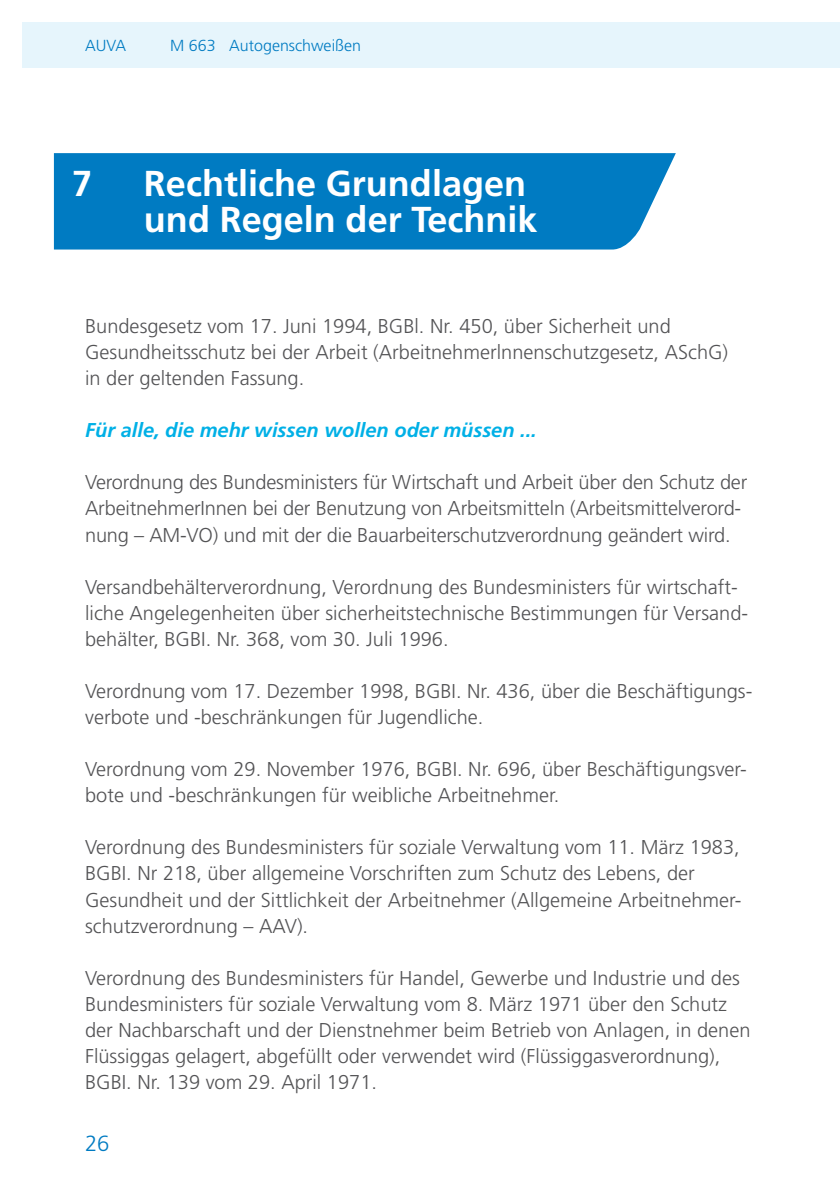
<style>
.page{position:relative;width:840px;height:1191px;background:#fff}
.page>*{position:absolute;margin:0;border:0;box-sizing:border-box;transform-origin:0 0}
.t1{font:700 36px/36px "Frutiger LT Std";color:#fff;text-align:center}
.t2{font:300 22px "Frutiger LT Std";color:#007bc2}
.t3{font:300 20px/26px "Frutiger LT Std";color:#535355}
.t4{font:italic 700 20px "Frutiger LT Std";color:#00b0e6}
.t5{font:300 16px "Frutiger LT Std";color:#007bc2}
</style>
<div class="page">
<div style="left:23px;top:23px;width:816px;height:45px;background:#e6f5fc"></div>
<div style="left:54px;top:153px;width:621px;height:97px;background:#007bc2"></div>
<p class="t5" style="left:85px;top:37px;width:42px">AUVA</p>
<p class="t5" style="left:170px;top:37px;width:192px">M 663 Autogenschweißen</p>
<h1 class="t1" style="left:144px;top:166px;width:395px">echtliche Grundlagen und Regeln der Technik</h1>
<h1 class="t1" style="left:72px;top:166px;width:46px">7 R</h1>
<p class="t3" style="left:85px;top:313px;width:644px">Bundesgesetz vom 17. Juni 1994, BGBl. Nr. 450, über Sicherheit und<br>Gesundheitsschutz bei der Arbeit (Arbeitnehmerlnnenschutzgesetz, ASchG) in der geltenden Fassung.</p>
<p class="t4" style="left:85px;top:418px;width:453px">Für alle, die mehr wissen wollen oder müssen ...</p>
<p class="t3" style="left:85px;top:470px;width:663px">Verordnung des Bundesministers für Wirtschaft und Arbeit über den Schutz der<br>ArbeitnehmerInnen bei der Benutzung von Arbeitsmitteln (Arbeitsmittelverord&shy;nung – AM-VO) und mit der die Bauarbeiterschutzverordnung geändert wird.</p>
<p class="t3" style="left:85px;top:574px;width:664px">Versandbehälterverordnung, Verordnung des Bundesministers für wirtschaft&shy;liche Angelegenheiten über sicherheitstechnische Bestimmungen für Versand&shy;behälter, BGBI. Nr. 368, vom 30. Juli 1996.</p>
<p class="t3" style="left:85px;top:678px;width:668px">Verordnung vom 17. Dezember 1998, BGBI. Nr. 436, über die Beschäftigungs&shy;verbote und -beschränkungen für Jugendliche.</p>
<p class="t3" style="left:85px;top:756px;width:662px">Verordnung vom 29. November 1976, BGBI. Nr. 696, über Beschäftigungsver&shy;bote und -beschränkungen für weibliche Arbeitnehmer.</p>
<p class="t3" style="left:85px;top:834px;width:657px">Verordnung des Bundesministers für soziale Verwaltung vom 11. März 1983, BGBI. Nr 218, über allgemeine Vorschriften zum Schutz des Lebens, der Gesundheit und der Sittlichkeit der Arbeitnehmer (Allgemeine Arbeitnehmer&shy;schutzverordnung – AAV).</p>
<p class="t3" style="left:85px;top:965px;width:666px">Verordnung des Bundesministers für Handel, Gewerbe und Industrie und des Bundesministers für soziale Verwaltung vom 8. März 1971 über den Schutz der Nachbarschaft und der Dienstnehmer beim Betrieb von Anlagen, in denen Flüssiggas gelagert, abgefüllt oder verwendet wird (Flüssiggasverordnung), BGBI. Nr. 139 vom 29. April 1971.</p>
<p class="t2" style="left:85px;top:1131px;width:26px">26</p>
</div>
